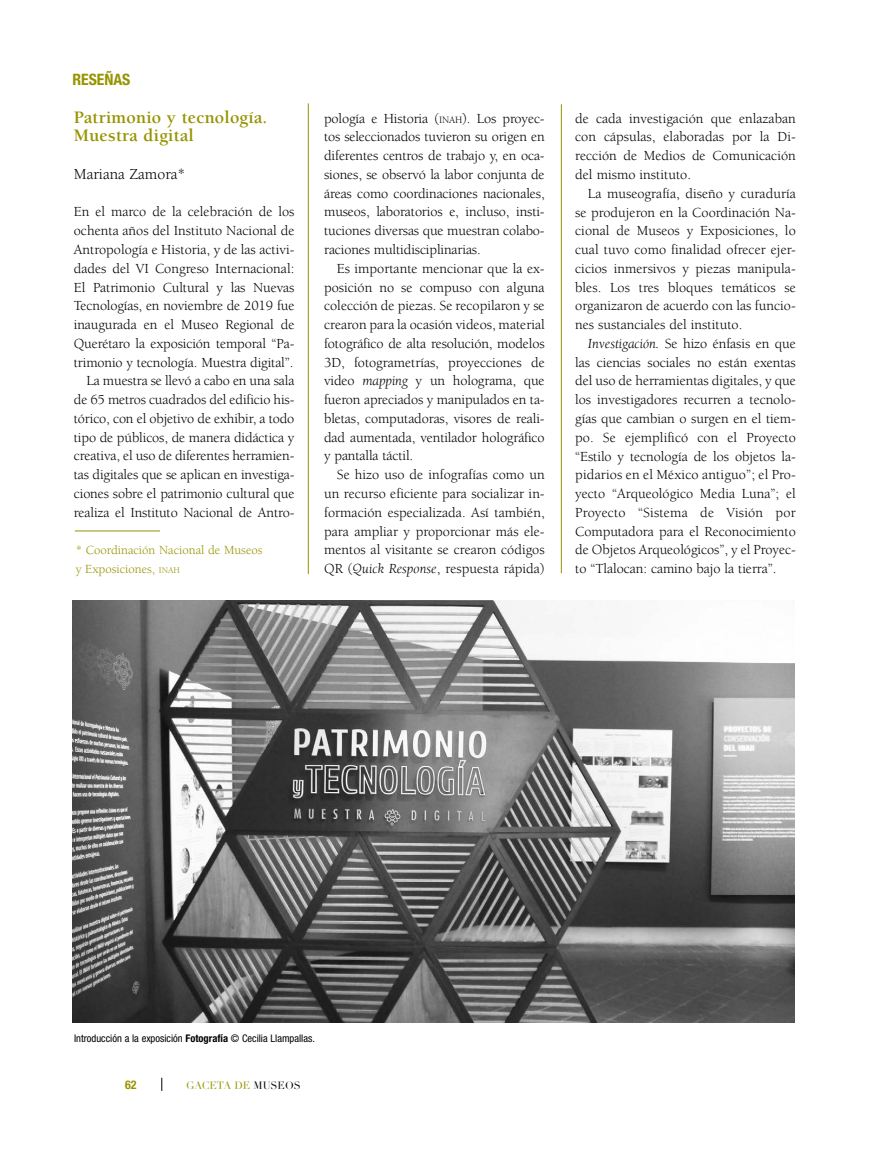
<style>
.page{position:relative;width:881px;height:1149px;background:#fff}
.page>*{position:absolute;margin:0;border:0;box-sizing:border-box;transform-origin:0 0}
.t1{font:700 18px/18.8px "Berkeley Std";letter-spacing:.01em;color:#979400}
.t2{font:15.75px "Berkeley Std";color:#000}
.t3{font:700 condensed 15.75px "Helvetica Neue";color:#979400}
.t4{font:14.25px/18.8px "Berkeley Std";letter-spacing:-.01em;color:#000;text-align:justify}
.t5{font:12.75px/18.8px "Berkeley Std";color:#979400}
.t6{font:700 condensed 12px "Helvetica Neue";color:#979400}
.t7{font:condensed 10.5px "Helvetica Neue";color:#000}
.t8{font:10.5px "Didot LH";color:#979400}
.s1{font-size:8.85px}
.s2{font-size:10.05px}
.s3{font-style:italic}
.s4{font-weight:700}
.s5{color:#000}
</style>
<div class="page">
<svg style="left:161px;top:1077px;width:1px;height:13px"></svg>
<hr style="left:308px;top:103px;width:1px;height:471px;background:#979400">
<hr style="left:560px;top:104px;width:1px;height:469px;background:#979400">
<img style="left:72px;top:600px;width:721px;height:422px">
<hr style="left:75px;top:530px;width:85px;height:1px;background:#979400">
<p class="t3" style="left:72px;top:70px;width:60px">RESEÑAS</p>
<p class="t1" style="left:74px;top:108px;width:195px">Patrimonio y tecnología.<br>Muestra digital</p>
<p class="t2" style="left:74px;top:165px;width:113px">Mariana Zamora*</p>
<p class="t4" style="left:74px;top:203px;width:222px;text-align:right">En el marco de la celebración de los ochenta años del Instituto Nacional de Antropología e Historia, y de las activi&shy;dades del VI Congreso Internacional:<br>El Patrimonio Cultural y las Nuevas Tecnologías, en noviembre de 2019 fue i naugurada en el Museo Regional de Querétaro la exposición temporal “Pa&shy;trimonio y tecnología. Muestra digital”.<br>La muestra se llevó a cabo en una sala de 65 metros cuadrados del edificio his&shy;tórico, con el objetivo de exhibir, a todo tipo de públicos, de manera didáctica y creativa, el uso de diferentes herramien&shy;tas digitales que se aplican en investiga&shy;ciones sobre el patrimonio cultural que realiza el Instituto Nacional de Antro-</p>
<p class="t5" style="left:76px;top:541px;width:188px">* Coordinación Nacional de Museos y Exposiciones, <span class="s1">INAH</span></p>
<p class="t4" style="left:324px;top:109px;width:222px">pología e Historia (<span class="s2">INAH</span>). Los proyec&shy;tos seleccionados tuvieron su origen en diferentes centros de trabajo y, en oca&shy;siones, se observó la labor conjunta de áreas como coordinaciones nacionales, museos, laboratorios e, incluso, insti&shy;tuciones diversas que muestran colabo&shy;raciones multidisciplinarias.</p>
<p class="t4" style="left:324px;top:259px;width:222px;text-indent:13px">Es importante mencionar que la ex&shy;posición no se compuso con algu na colección de piezas. Se recopilaron y se crearon para la ocasión videos, material fotográfico de alta resolución, modelos 3D, fotogrametrías, proyecciones de video <span class="s3">mapping</span> y un holograma, que fueron apreciados y manipulados en ta&shy;bletas, computadoras, visores de reali&shy;dad aumentada, ventilador holográfico y pantalla táctil.</p>
<p class="t4" style="left:324px;top:465px;width:222px;text-indent:13px">Se hizo uso de infografías como un un recurso eficiente para socializar in&shy;formación especializada. Así también, para ampliar y proporcionar más ele&shy;mentos al visitante se crearon códigos QR (<span class="s3">Quick Response</span>, respuesta rápida)</p>
<p class="t4" style="left:575px;top:109px;width:222px">de cada investigación que enlazaban con cápsulas, elaboradas por la Di&shy;rección de Medios de Comunicación del mismo instituto.</p>
<p class="t4" style="left:575px;top:184px;width:222px;text-indent:13px">La museografía, diseño y curaduría se produjeron en la Coordinación Na&shy;cional de Museos y Exposiciones, lo cual tuvo como finalidad ofrecer ejer&shy;cicios inmersivos y piezas manipula&shy;bles. Los tres bloques temáticos se orga nizaron de acuerdo con las funcio&shy;nes sustanciales del instituto.</p>
<p class="t4" style="left:575px;top:334px;width:222px;text-indent:13px"><span class="s3">Investigación.</span> Se hizo énfasis en que las ciencias sociales no están exentas del uso de herramientas digitales, y que los investigadores recurren a tecnolo&shy;gías que cambian o surgen en el tiem&shy;po. Se ejemplificó con el Proyecto “Estilo y tecnología de los objetos la&shy;pidarios en el México antiguo”; el Pro&shy;yecto “Arqueológico Media Luna”; el Proyecto “Sistema de Visión por Computadora para el Reconocimiento de Objetos Arqueológicos”, y el Proyec&shy;to “Tlalocan: camino bajo la tierra”.</p>
<p class="t7" style="left:74px;top:1031px;width:242px">Introducción a la exposición <span class="s4">Fotografía</span> © Cecilia Llampallas.</p>
<p class="t6" style="left:125px;top:1077px;width:13px">62</p>
<p class="t8" style="left:186px;top:1078px;width:116px">GACETA DE <span class="s5">MUSEOS</span></p>
</div>
